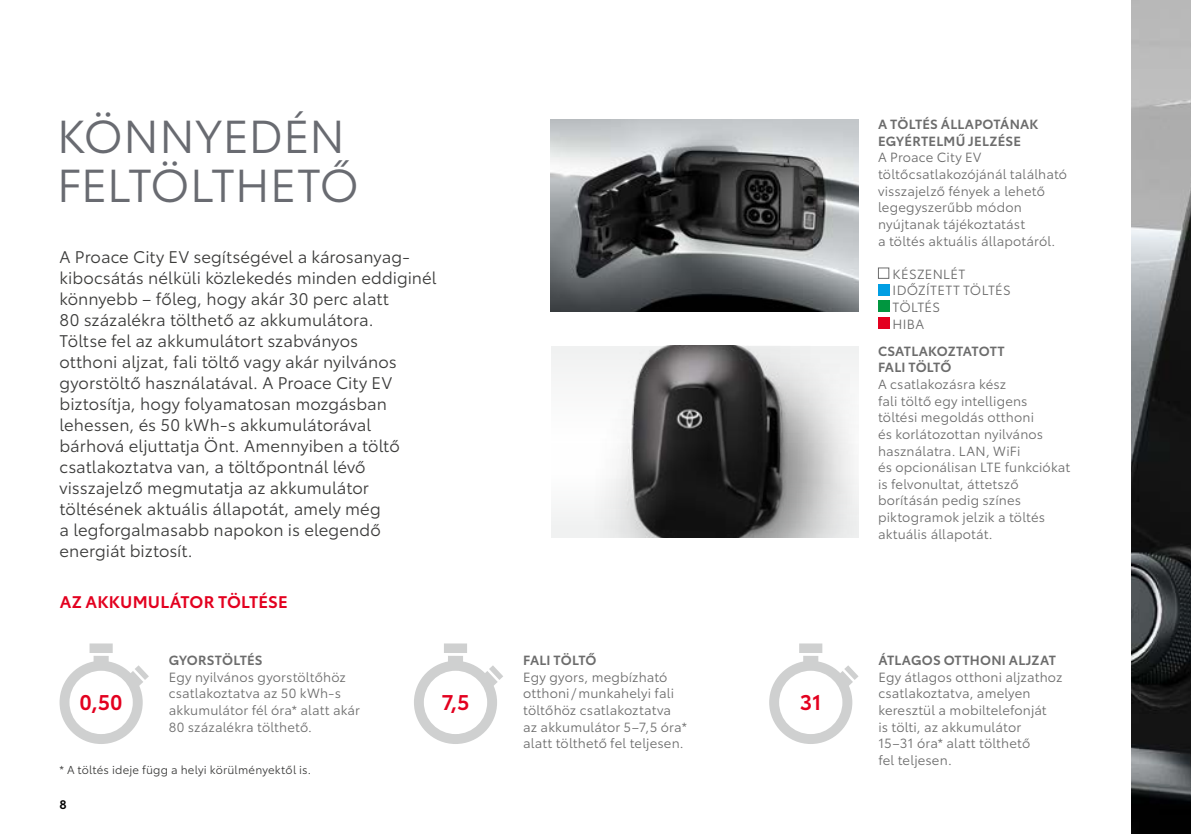
<style>
.page{position:relative;width:1191px;height:834px;background:#fff}
.page>*{position:absolute;margin:0;border:0;box-sizing:border-box;transform-origin:0 0}
.t1{font:45.5px/48.6px "Toyota Type";color:#696b71}
.t2{font:600 21px "Toyota Type";color:#e3001f}
.t3{font:16.62px/21px "Toyota Type";color:#3b3b3a}
.t4{font:600 16.62px "Toyota Type";letter-spacing:.01em;color:#e3001f}
.t5{font:13.12px/16.6px "Toyota Type";letter-spacing:.01em;color:#6c6c6c}
.t6{font:600 13.12px/16.6px "Toyota Type";letter-spacing:.015em;color:#6c6c6c}
.t7{font:600 12.25px "Toyota Type";color:#000}
.t8{font:11.38px "Toyota Type";letter-spacing:.02em;color:#3b3b3a}
</style>
<div class="page">
<img style="left:551px;top:119px;width:307px;height:192px">
<img style="left:551px;top:346px;width:307px;height:191px">
<img style="left:1131px;top:0;width:60px;height:833px">
<div style="left:878px;top:267px;width:11px;height:12px;background:#fff;border:1px solid #6c6c6c"></div>
<div style="left:878px;top:284px;width:11px;height:11px;background:#009ee3"></div>
<div style="left:878px;top:301px;width:11px;height:11px;background:#00963f"></div>
<div style="left:878px;top:317px;width:11px;height:11px;background:#e3001f"></div>
<svg style="left:60px;top:660px;width:89px;height:83px"></svg>
<div style="left:94px;top:655px;width:15px;height:7px;background:#cfd0d0"></div>
<div style="left:90px;top:643px;width:23px;height:10px;background:#cfd0d0"></div>
<svg style="left:414px;top:661px;width:89px;height:82px"></svg>
<div style="left:448px;top:655px;width:15px;height:7px;background:#cfd0d0"></div>
<div style="left:444px;top:643px;width:23px;height:10px;background:#cfd0d0"></div>
<svg style="left:769px;top:660px;width:89px;height:83px"></svg>
<div style="left:803px;top:655px;width:15px;height:7px;background:#cfd0d0"></div>
<div style="left:799px;top:643px;width:23px;height:10px;background:#cfd0d0"></div>
<h1 class="t1" style="left:57px;top:109px;width:303px">KÖNNYEDÉN<br>FELTÖLTHETŐ</h1>
<p class="t3" style="left:60px;top:245px;width:379px">A Proace City EV segítségével a károsanyag&shy;kibocsátás nélküli közlekedés minden eddiginél könnyebb – főleg, hogy akár 30 perc alatt<br>80 százalékra tölthető az akkumulátora.<br>Töltse fel az akkumulátort szabványos<br>otthoni aljzat, fali töltő vagy akár nyilvános gyorstöltő használatával. A Proace City EV biztosítja, hogy folyamatosan mozgásban lehessen, és 50 kWh-s akkumulátorával bárhová eljuttatja Önt. Amennyiben a töltő csatlakoztatva van, a töltőpontnál lévő visszajelző megmutatja az akkumulátor töltésének aktuális állapotát, amely még<br>a legforgalmasabb napokon is elegendő energiát biztosít.</p>
<p class="t4" style="left:60px;top:589px;width:230px">AZ AKKUMULÁTOR TÖLTÉSE</p>
<p class="t6" style="left:523px;top:650px;width:75px">FALI TÖLTŐ</p>
<p class="t5" style="left:523px;top:667px;width:165px">Egy gyors, megbízható otthoni/munkahelyi fali töltőhöz csatlakoztatva az akkumulátor 5–7,5 óra* alatt tölthető fel teljesen.</p>
<p class="t6" style="left:169px;top:651px;width:95px">GYORSTÖLTÉS</p>
<p class="t5" style="left:169px;top:667px;width:193px">Egy nyilvános gyorstöltőhöz csatlakoztatva az 50 kWh-s akkumulátor fél óra* alatt akár<br>80 százalékra tölthető.</p>
<h2 class="t2" style="left:80px;top:686px;width:45px">0,50</h2>
<h2 class="t2" style="left:441px;top:686px;width:30px">7,5</h2>
<h2 class="t2" style="left:800px;top:686px;width:23px">31</h2>
<p class="t8" style="left:60px;top:761px;width:253px">* A töltés ideje függ a helyi körülményektől is.</p>
<p class="t7" style="left:60px;top:794px;width:9px">8</p>
<p class="t6" style="left:878px;top:115px;width:162px">A TÖLTÉS ÁLLAPOTÁNAK<br>EGYÉRTELMŰ JELZÉSE</p>
<p class="t5" style="left:878px;top:148px;width:191px">A Proace City EV töltőcsatlakozójánál található visszajelző fények a lehető legegyszerűbb módon nyújtanak tájékoztatást<br>a töltés aktuális állapotáról.</p>
<p class="t5" style="left:892px;top:265px;width:120px">KÉSZENLÉT<br>IDŐZÍTETT TÖLTÉS<br>TÖLTÉS<br>HIBA</p>
<p class="t6" style="left:878px;top:341px;width:128px">CSATLAKOZTATOTT<br>FALI TÖLTŐ</p>
<p class="t5" style="left:878px;top:375px;width:194px">A csatlakozásra kész<br>fali töltő egy intelligens töltési megoldás otthoni<br>és korlátozottan nyilvános használatra. LAN, WiFi<br>és opcionálisan LTE funkciókat is felvonultat, áttetsző borításán pedig színes piktogramok jelzik a töltés aktuális állapotát.</p>
<p class="t6" style="left:878px;top:650px;width:179px">ÁTLAGOS OTTHONI ALJZAT</p>
<p class="t5" style="left:878px;top:667px;width:186px">Egy átlagos otthoni aljzathoz csatlakoztatva, amelyen keresztül a mobiltelefonját<br>is tölti, az akkumulátor<br>15–31 óra* alatt tölthető<br>fel teljesen.</p>
</div>
